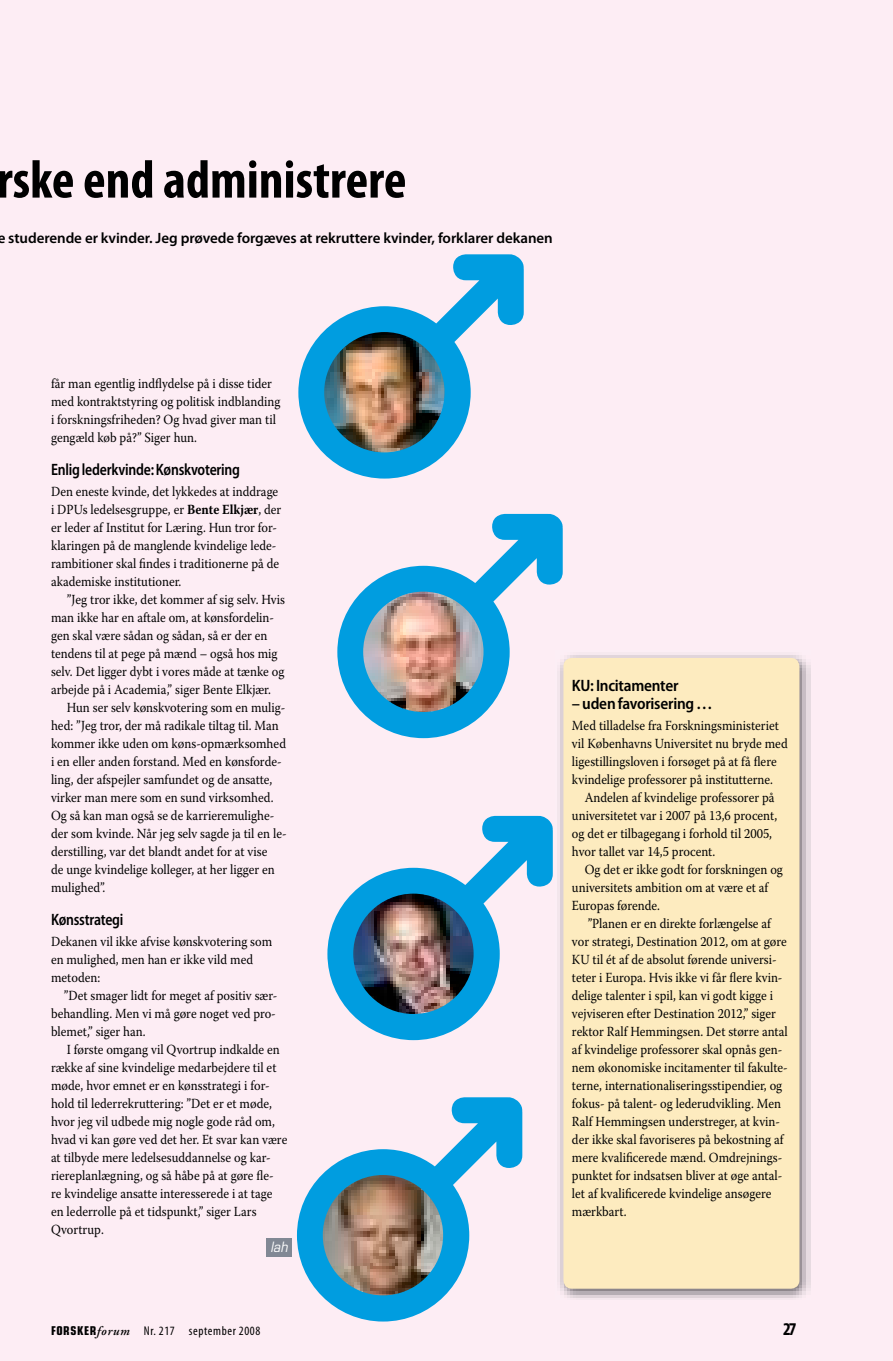
<style>
.page{position:relative;width:893px;height:1361px;background:#fdedf4}
.page>*{position:absolute;margin:0;border:0;box-sizing:border-box;transform-origin:0 0}
.t1{font:700 condensed 54px "Myriad Pro";color:#000}
.t2{font:700 condensed 18px "Myriad Pro";color:#000}
.t3{font:600 semi-condensed 16.5px "Myriad Pro";letter-spacing:-.015em;color:#000;scale:.9 1}
.t4{font:600 semi-condensed 16.5px "Myriad Pro";letter-spacing:-.015em;color:#000}
.t5{font:600 15px "Myriad Pro";letter-spacing:-.005em;color:#000}
.t6{font:13.8px/18px "Warnock Pro";color:#000;scale:.9 1}
.t7{font:italic 13.8px "Eurostile LT Std";color:#fff;scale:.9 1}
.t8{font:condensed 12.75px "Myriad Pro";letter-spacing:.05em;color:#000}
.s1{font-weight:700}
.s2{font-family:"Eurostile LT Std";font-weight:700;font-size:12.15px}
.s3{font-family:"Adobe Garamond Pro";font-weight:600;font-style:italic;font-stretch:normal}
</style>
<div class="page">
<div style="left:266px;top:1238px;width:26px;height:18px;background:#818894"></div>
<img style="left:560px;top:655px;width:250px;height:643px">
<div style="left:563px;top:658px;width:236px;height:630px;background:#fdebbf;border-radius:9px"></div>
<svg style="left:327px;top:815px;width:226px;height:225px"></svg>
<svg style="left:297px;top:1097px;width:225px;height:224px"></svg>
<svg style="left:298px;top:254px;width:226px;height:224px"></svg>
<svg style="left:337px;top:513px;width:226px;height:225px"></svg>
<h1 class="t1" style="left:-3px;top:146px;width:411px">rske end administrere</h1>
<p class="t5" style="left:-2px;top:228px;width:557px">e studerende er kvinder. Jeg prøvede forgæves at rekruttere kvinder, forklarer dekanen</p>
<p class="t6" style="left:51px;top:374px;width:256px">får man egentlig indflydelse på i disse tider med kontraktstyring og politisk indblanding i forskningsfriheden? Og hvad giver man til gengæld køb på?” Siger hun.</p>
<p class="t3" style="left:51px;top:460px;width:212px">Enlig lederkvinde: Kønskvotering</p>
<p class="t6" style="left:51px;top:482px;width:257px">Den eneste kvinde, det lykkedes at inddrage i DPUs ledelsesgruppe, er <span class="s1">Bente Elkjær</span>, der er leder af Institut for Læring. Hun tror for&shy;klaringen på de manglende kvindelige lede&shy;rambitioner skal findes i traditionerne på de akademiske institutioner.</p>
<p class="t6" style="left:51px;top:590px;width:262px;text-indent:16px">”Jeg tror ikke, det kommer af sig selv. Hvis man ikke har en aftale om, at kønsfordelin&shy;gen skal være sådan og sådan, så er der en tendens til at pege på mænd – også hos mig selv. Det ligger dybt i vores måde at tænke og arbejde på i Academia,” siger Bente Elkjær.</p>
<p class="t6" style="left:51px;top:698px;width:263px;text-indent:16px">Hun ser selv kønskvotering som en mulig&shy;hed: ”Jeg tror, der må radikale tiltag til. Man kommer ikke uden om køns-opmærksomhed i en eller anden forstand. Med en kønsforde&shy;ling, der afspejler samfundet og de ansatte, virker man mere som en sund virksomhed.<br>Og så kan man også se de karrieremulighe&shy;der som kvinde. Når jeg selv sagde ja til en le&shy;derstilling, var det blandt andet for at vise<br>de unge kvindelige kolleger, at her ligger en mulighed”.</p>
<p class="t3" style="left:51px;top:910px;width:82px">Kønsstrategi</p>
<p class="t6" style="left:51px;top:932px;width:247px">Dekanen vil ikke afvise kønskvotering som en mulighed, men han er ikke vild med metoden:</p>
<p class="t6" style="left:51px;top:986px;width:253px;text-align:justify;text-indent:13px">”Det smager lidt for meget af positiv sær&shy;behandling. Men vi må gøre noget ved pro&shy;blemet,” siger han.</p>
<p class="t6" style="left:51px;top:1040px;width:264px;text-indent:16px">I første omgang vil Qvortrup indkalde en række af sine kvindelige medarbejdere til et møde, hvor emnet er en kønsstrategi i for&shy;hold til lederrekruttering: ”Det er et møde, hvor jeg vil udbede mig nogle gode råd om, hvad vi kan gøre ved det her. Et svar kan være at tilbyde mere ledelsesuddannelse og kar&shy;riereplanlægning, og så håbe på at gøre fle&shy;re kvindelige ansatte interesserede i at tage en lederrolle på et tidspunkt,” siger Lars Qvortrup.</p>
<p class="t7" style="left:271px;top:1238px;width:21px">lah</p>
<p class="t4" style="left:572px;top:676px;width:108px">KU: Incitamenter</p>
<p class="t4" style="left:572px;top:694px;width:142px">– uden favorisering …</p>
<p class="t6" style="left:572px;top:716px;width:241px">Med tilladelse fra Forskningsministeriet vil Københavns Universitet nu bryde med ligestillingsloven i forsøget på at få flere kvindelige professorer på institutterne.</p>
<p class="t6" style="left:572px;top:788px;width:230px;text-indent:13px">Andelen af kvindelige professorer på universitetet var i 2007 på 13,6 procent, og det er tilbagegang i forhold til 2005, hvor tallet var 14,5 procent.</p>
<p class="t6" style="left:572px;top:860px;width:236px;text-indent:13px">Og det er ikke godt for forskningen og universitets ambition om at være et af<br>Europas førende.</p>
<p class="t6" style="left:572px;top:914px;width:241px;text-indent:16px">”Planen er en direkte forlængelse af vor strategi, Destination 2012, om at gøre KU til ét af de absolut førende universi&shy;teter i Europa. Hvis ikke vi får flere kvin&shy;delige talenter i spil, kan vi godt kigge i vejviseren efter Destination 2012,” siger rektor Ralf Hemmingsen. Det større antal af kvindelige professorer skal opnås gen&shy;nem økonomiske incitamenter til fakulte&shy;terne, internationaliseringsstipendier, og fokus- på talent- og lederudvikling. Men Ralf Hemmingsen understreger, at kvin&shy;der ikke skal favoriseres på bekostning af mere kvalificerede mænd. Omdrejnings&shy;punktet for indsatsen bliver at øge antal&shy;let af kvalificerede kvindelige ansøgere mærkbart.</p>
<p class="t8" style="left:51px;top:1323px;width:211px"><span class="s2">FORSKER</span><span class="s3">forum</span> Nr. 217 september 2008</p>
<h2 class="t2" style="left:783px;top:1317px;width:15px">27</h2>
</div>
